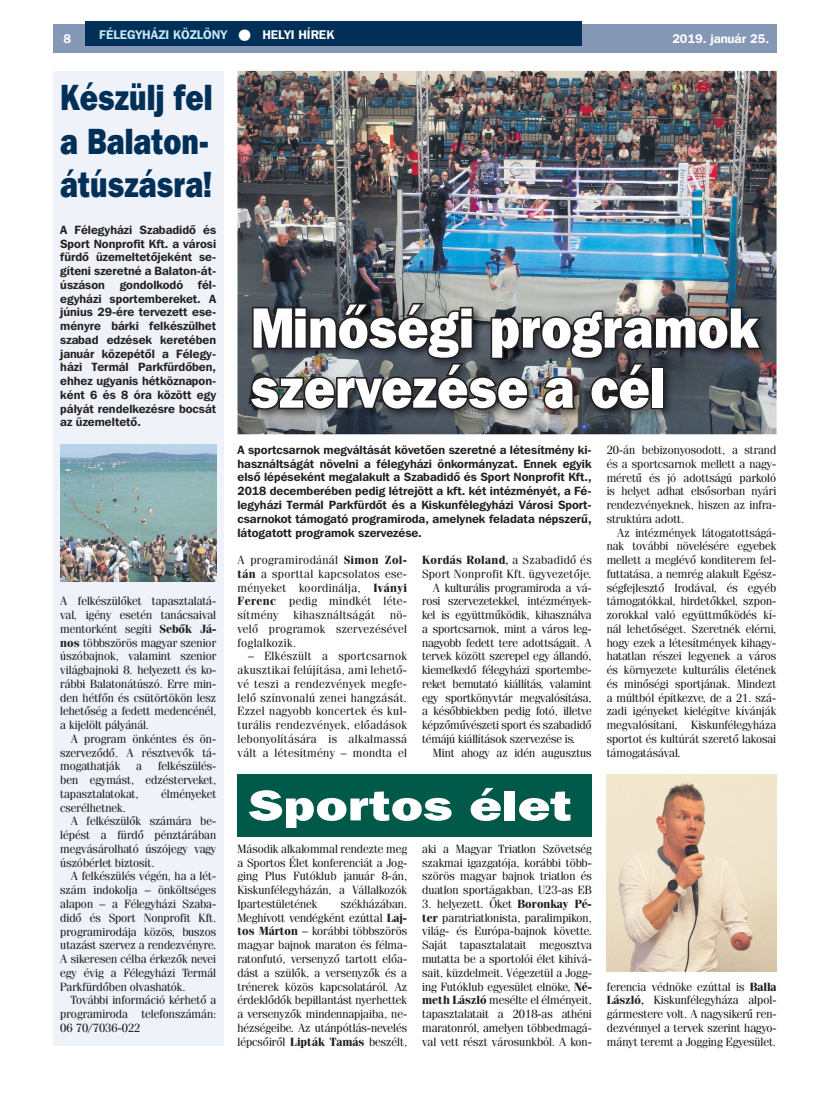
<style>
.page{position:relative;width:833px;height:1099px;background:#fff}
.page>*{position:absolute;margin:0;border:0;box-sizing:border-box;transform-origin:0 0}
.t1{font:56.5px/60px "Franklin Gothic Hv PFL";color:#fff;scale:.9 1}
.t2{font:42.5px "Franklin Gothic Hv PFL";color:#fff;scale:1.25 1}
.t3{font:36.25px/43.5px "Franklin Gothic Hv PFL";color:#002f57;text-align:justify;scale:.82 1}
.t4{font:700 12.5px "Franklin Gothic PFL";color:#c6eafa}
.t5{font:700 12.5px "Franklin Gothic PFL";color:#fff}
.t6{font:11.88px/13.8px "Fenice PFL";color:#231f20;text-align:justify}
.t7{font:700 11.88px/13.8px "Franklin Gothic PFL";color:#231f20;text-align:justify}
.t8{font:11.88px "Fenice PFL";letter-spacing:.03em;color:#231f20}
.t9{font:700 11.88px "Fenice PFL";letter-spacing:.03em;color:#231f20}
.s1{color:#fff}
.s2{font-weight:700}
.s3{font-weight:400}
</style>
<div class="page">
<div style="left:53px;top:25px;width:723px;height:28px;background:#8498b6"></div>
<div style="left:85px;top:21px;width:496px;height:25px;background:#002f57"></div>
<div style="left:53px;top:71px;width:170px;height:974px;background:#eff2f9"></div>
<img style="left:237px;top:71px;width:539px;height:363px">
<img style="left:606px;top:774px;width:170px;height:197px">
<div style="left:237px;top:774px;width:354px;height:62px;background:#005949"></div>
<img style="left:246px;top:299px;width:525px;height:121px">
<svg style="left:247px;top:291px;width:518px;height:126px;background:#4d4f53"></svg>
<div style="left:650px;top:367px;width:14px;height:42px;border:3px solid #231f20"></div>
<img style="left:60px;top:445px;width:156px;height:136px">
<p class="t5" style="left:64px;top:31px;width:9px">8</p>
<p class="t4" style="left:99px;top:26px;width:236px">FÉLEGYHÁZI KÖZLÖNY <span class="s1">● HELYI HÍREK</span></p>
<p class="t5" style="left:672px;top:31px;width:98px">2019. január 25.</p>
<h3 class="t3" style="left:60px;top:75px;width:187px">Készülj fel a Balaton&shy;átúszásra!</h3>
<p class="t7" style="left:60px;top:222px;width:157px">A Félegyházi Szabadidő és Sport Nonprofit Kft. a városi fürdő üzemeltetőjeként se&shy;gíteni szeretné a Balaton-át&shy;úszáson gondolkodó fél&shy;egyházi sportembereket. A június 29-ére tervezett ese&shy;ményre bárki felkészülhet szabad edzések keretében január közepétől a Félegy&shy;házi Termál Parkfürdőben, ehhez ugyanis hétköznapon&shy;ként 6 és 8 óra között egy pályát rendelkezésre bocsát az üzemeltető.</p>
<p class="t6" style="left:60px;top:594px;width:157px">A felkészülőket tapasztalatá&shy;val, igény esetén tanácsaival mentorként segíti <span class="s2">Sebők Já&shy;nos</span> többszörös magyar szenior úszóbajnok, valamint szenior világbajnoki 8. helyezett és ko&shy;rábbi Balatonátúszó. Erre min&shy;den hétfőn és csütörtökön lesz lehetőség a fedett medencénél, a kijelölt pályánál.</p>
<p class="t6" style="left:60px;top:731px;width:157px;text-indent:11px">A program önkéntes és ön&shy;szerveződő. A résztvevők tá&shy;mogathatják</p>
<p class="t6" style="left:60px;top:759px;width:157px;text-indent:98px">felkészülés&shy;ben egymást, edzésterveket, tapasztalatokat,</p>
<p class="t6" style="left:136px;top:759px;width:7px">a</p>
<p class="t6" style="left:161px;top:786px;width:56px">élményeket</p>
<p class="t6" style="left:60px;top:800px;width:67px">cserélhetnek.</p>
<p class="t6" style="left:71px;top:814px;width:147px">A felkészülők számára be-</p>
<p class="t6" style="left:60px;top:828px;width:157px">lépést a fürdő pénztárában</p>
<p class="t6" style="left:60px;top:841px;width:157px">megvásárolható úszójegy vagy</p>
<p class="t6" style="left:60px;top:855px;width:96px">úszóbérlet biztosít.</p>
<p class="t6" style="left:71px;top:869px;width:147px">A felkészülés végén, ha a lét-</p>
<p class="t6" style="left:60px;top:883px;width:157px">szám indokolja – önköltséges</p>
<p class="t6" style="left:60px;top:896px;width:157px">alapon – a Félegyházi Szaba-</p>
<p class="t6" style="left:60px;top:910px;width:157px">didő és Sport Nonprofit Kft.</p>
<p class="t6" style="left:60px;top:924px;width:157px">programirodája közös, buszos</p>
<p class="t6" style="left:60px;top:938px;width:157px">utazást szervez a rendezvényre.</p>
<p class="t6" style="left:60px;top:951px;width:157px">A sikeresen célba érkezők nevei</p>
<p class="t6" style="left:60px;top:965px;width:157px">egy évig a Félegyházi Termál</p>
<p class="t6" style="left:60px;top:979px;width:127px">Parkfürdőben olvashatók.</p>
<p class="t6" style="left:71px;top:993px;width:147px">További információ kérhető a</p>
<p class="t6" style="left:60px;top:1006px;width:157px">programiroda telefonszámán:</p>
<p class="t6" style="left:60px;top:1020px;width:82px">06 70/7036-022</p>
<h1 class="t1" style="left:251px;top:296px;width:566px">Minőségi programok szervezése a cél</h1>
<p class="t7" style="left:237px;top:442px;width:356px">A sportcsarnok megváltását követően szeretné a létesítmény ki&shy;használtságát növelni a félegyházi önkormányzat. Ennek egyik első lépéseként megalakult a Szabadidő és Sport Nonprofit Kft., 2018 decemberében pedig létrejött a kft. két intézményét, a Fé&shy;legyházi Termál Parkfürdőt és a Kiskunfélegyházi Városi Sport&shy;csarnokot támogató programiroda, amelynek feladata népszerű, látogatott programok szervezése.</p>
<p class="t6" style="left:237px;top:553px;width:171px">A programirodánál <span class="s2">Simon Zol&shy;tán</span> a sporttal kapcsolatos ese&shy;ményeket koordinálja, <span class="s2">Iványi Ferenc</span> pedig mindkét léte&shy;sítmény</p>
<p class="t9" style="left:422px;top:552px;width:171px">Kordás Roland, <span class="s3">a Szabadidő és</span></p>
<p class="t8" style="left:422px;top:566px;width:171px">Sport Nonprofit Kft. ügyvezetője.</p>
<p class="t6" style="left:433px;top:580px;width:160px">A kulturális programiroda a vá-</p>
<p class="t6" style="left:422px;top:594px;width:171px">rosi szervezetekkel, intézmények-</p>
<p class="t6" style="left:422px;top:608px;width:171px">kel is együttműködik, kihasználva</p>
<p class="t6" style="left:422px;top:621px;width:171px">a sportcsarnok, mint a város leg-</p>
<p class="t6" style="left:422px;top:635px;width:171px">nagyobb fedett tere adottságait. A</p>
<p class="t6" style="left:422px;top:649px;width:171px">tervek között szerepel egy állandó,</p>
<p class="t6" style="left:422px;top:663px;width:171px">kiemelkedő félegyházi sportembe-</p>
<p class="t6" style="left:422px;top:676px;width:171px">reket bemutató kiállítás, valamint</p>
<p class="t6" style="left:422px;top:690px;width:171px">egy sportkönyvtár megvalósítása,</p>
<p class="t6" style="left:422px;top:704px;width:171px">a későbbiekben pedig fotó, illetve</p>
<p class="t6" style="left:422px;top:718px;width:171px">képzőművészeti sport és szabadidő</p>
<p class="t6" style="left:422px;top:731px;width:155px">témájú kiállítások szervezése is.</p>
<p class="t6" style="left:433px;top:745px;width:160px">Mint ahogy az idén augusztus</p>
<p class="t8" style="left:293px;top:607px;width:83px">kihasználtságát</p>
<p class="t6" style="left:237px;top:608px;width:171px;text-indent:153px">nö&shy;velő programok szervezésével foglalkozik.</p>
<p class="t6" style="left:237px;top:649px;width:171px;text-indent:11px">– Elkészült a sportcsarnok akusztikai felújítása, ami lehető&shy;vé teszi a rendezvények megfe&shy;lelő színvonalú zenei hangzását.<br>Ezzel nagyobb koncertek és kul&shy;turális rendezvények, előadások lebonyolítására is alkalmassá vált a létesítmény – mondta el</p>
<h2 class="t2" style="left:248px;top:778px;width:261px">Sportos élet</h2>
<p class="t6" style="left:237px;top:841px;width:171px">Második alkalommal rendezte meg a Sportos Élet konferenciát a Jog&shy;ging Plus Futóklub január 8-án, Kiskunfélegyházán, a Vállalkozók Ipartestületének</p>
<p class="t6" style="left:237px;top:896px;width:171px;text-indent:103px">székházában.<br>Meghívott vendégként ezúttal <span class="s2">Laj&shy;tos Márton</span> – korábbi többszörös magyar bajnok maraton és félma&shy;ratonfutó, versenyző tartott előa&shy;dást a szülők, a versenyzők és a trénerek közös kapcsolatáról. Az érdeklődők bepillantást nyerhettek a versenyzők mindennapjaiba, ne&shy;hézségeibe. Az utánpótlás-nevelés lépcsőiről <span class="s2">Lipták Tamás</span> beszélt,</p>
<p class="t6" style="left:422px;top:841px;width:171px">aki a Magyar Triatlon Szövetség szakmai igazgatója, korábbi több&shy;szörös magyar bajnok triatlon és duatlon sportágakban, U23-as EB</p>
<p class="t6" style="left:422px;top:896px;width:171px">3. helyezett. Őket <span class="s2">Boronkay Pé&shy;ter</span> paratriatlonista, paralimpikon, világ- és Európa-bajnok követte.<br>Saját tapasztalatait megosztva mutatta be a sportolói élet kihívá&shy;sait, küzdelmeit. Végezetül a Jogg&shy;ing Futóklub egyesület elnöke, <span class="s2">Né&shy;meth László</span> mesélte el élményeit, tapasztalatait a 2018-as athéni maratonról, amelyen többedmagá&shy;val vett részt városunkból. A kon-</p>
<p class="t6" style="left:606px;top:443px;width:171px">20-án bebizonyosodott, a strand és a sportcsarnok mellett a nagy&shy;méretű és jó adottságú parkoló is helyet adhat elsősorban nyári rendezvényeknek, hiszen az infra&shy;struktúra adott.</p>
<p class="t6" style="left:606px;top:525px;width:171px;text-indent:11px">Az intézmények látogatottságá&shy;nak további növelésére egyebek mellett a meglévő konditerem fel&shy;futtatása, a nemrég alakult Egész&shy;ségfejlesztő Irodával, és egyéb támogatókkal, hirdetőkkel, szpon&shy;zorokkal való együttműködés kí&shy;nál lehetőséget. Szeretnék elérni, hogy ezek a létesítmények kihagy&shy;hatatlan részei legyenek a város és környezete kulturális életének és minőségi sportjának. Mindezt a múltból építkezve, de a 21. szá&shy;zadi igényeket kielégítve kívánják megvalósítani, Kiskunfélegyháza sportot és kultúrát szerető lakosai támogatásával.</p>
<p class="t6" style="left:607px;top:979px;width:171px">ferencia védnöke ezúttal is <span class="s2">Balla László,</span> Kiskunfélegyháza alpol&shy;gármestere volt. A nagysikerű ren&shy;dezvénnyel a tervek szerint hagyo&shy;mányt teremt a Jogging Egyesület.</p>
</div>
